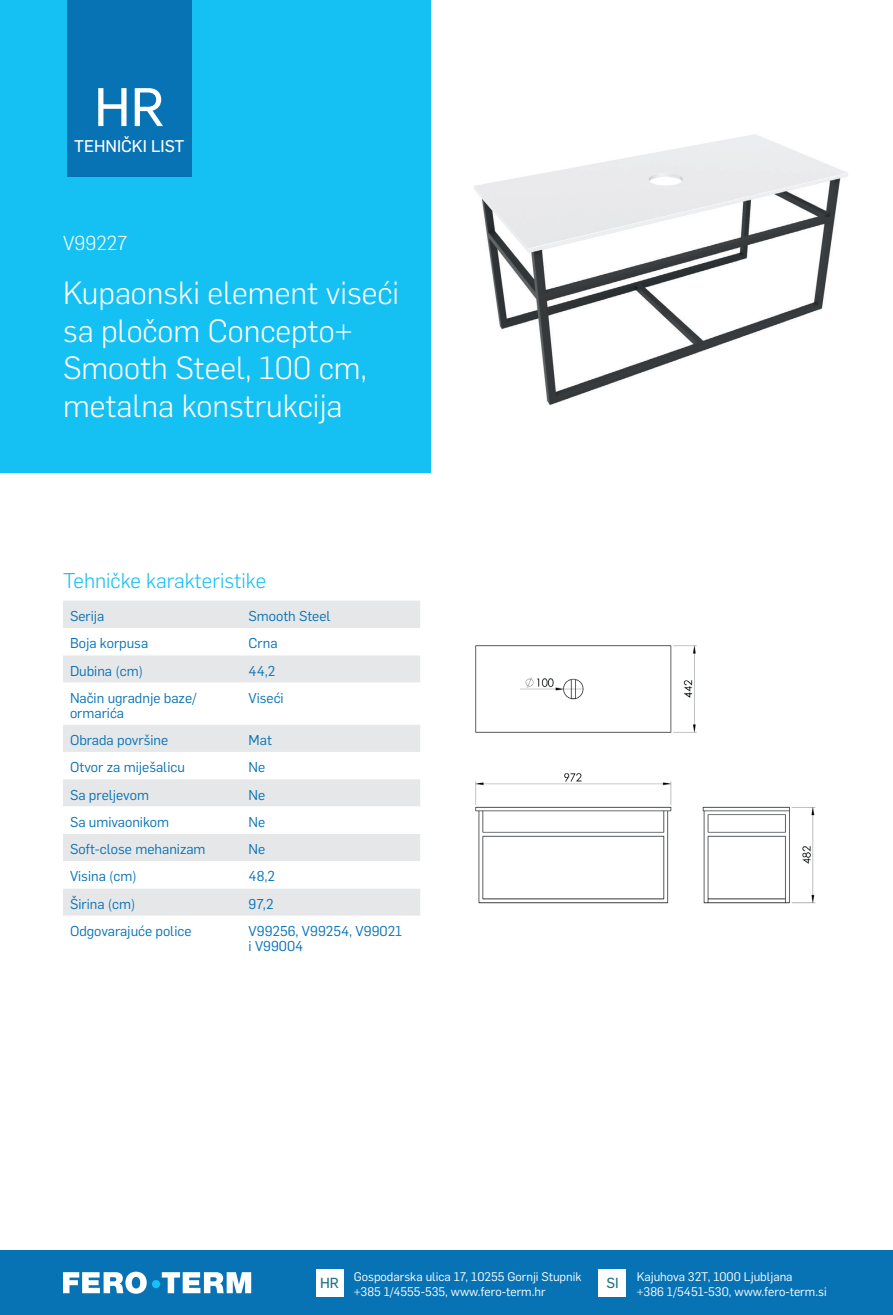
<style>
.page{position:relative;width:893px;height:1315px;background:#fff}
.page>*{position:absolute;margin:0;border:0;box-sizing:border-box;transform-origin:0 0}
.t1{font:53.2px "Flama Basic";color:#fff}
.t2{font:300 31.5px/37.8px "Flama";color:#fff}
.t3{font:300 21px "Flama";color:#15c0f2}
.t4{font:300 19.78px "Flama";color:#fff}
.t5{font:16.62px "Flama Basic";color:#fff}
.t6{font:14.35px "Flama Basic";color:#1f7186}
.t7{font:14px/14.7px "Flama";color:#0773b5}
.t8{font:12.25px/15.8px "Flama";color:#fff}
</style>
<div class="page">
<div style="left:0;top:1250px;width:893px;height:65px;background:#0773b5"></div>
<div style="left:316px;top:1269px;width:27px;height:27px;background:#fff"></div>
<div style="left:599px;top:1269px;width:27px;height:27px;background:#fff"></div>
<svg style="left:63px;top:1271px;width:188px;height:22px"></svg>
<div style="left:152px;top:1280px;width:8px;height:8px;background:#15c0f2;border-radius:50%"></div>
<img style="left:474px;top:134px;width:374px;height:272px">
<img style="left:475px;top:645px;width:341px;height:259px">
<div style="left:0;top:0;width:430px;height:472px;background:#15c0f2"></div>
<div style="left:67px;top:0;width:124px;height:177px;background:#0773b5"></div>
<div style="left:63px;top:601px;width:357px;height:27px;background:#e6e7e9"></div>
<svg style="left:63px;top:655px;width:357px;height:261px;fill:#e6e7e9"></svg>
<h1 class="t1" style="left:94px;top:70px;width:72px">HR</h1>
<p class="t5" style="left:74px;top:134px;width:112px">TEHNIČKI LIST</p>
<h3 class="t4" style="left:63px;top:229px;width:66px">V99227</h3>
<h2 class="t2" style="left:63px;top:272px;width:337px">Kupaonski element viseći sa pločom Concepto+<br>Smooth Steel, 100 cm, metalna konstrukcija</h2>
<h3 class="t3" style="left:63px;top:567px;width:205px">Tehničke karakteristike</h3>
<p class="t7" style="left:70px;top:608px;width:36px">Serija</p>
<p class="t7" style="left:249px;top:608px;width:84px">Smooth Steel</p>
<p class="t7" style="left:70px;top:635px;width:80px">Boja korpusa</p>
<p class="t7" style="left:249px;top:635px;width:30px">Crna</p>
<p class="t7" style="left:70px;top:662px;width:74px">Dubina (cm)</p>
<p class="t7" style="left:249px;top:662px;width:28px">44,2</p>
<p class="t7" style="left:70px;top:689px;width:128px">Način ugradnje baze/ ormarića</p>
<p class="t7" style="left:249px;top:689px;width:37px">Viseći</p>
<p class="t7" style="left:70px;top:731px;width:100px">Obrada površine</p>
<p class="t7" style="left:249px;top:731px;width:25px">Mat</p>
<p class="t7" style="left:70px;top:759px;width:116px">Otvor za miješalicu</p>
<p class="t7" style="left:249px;top:759px;width:18px">Ne</p>
<p class="t7" style="left:70px;top:786px;width:81px">Sa preljevom</p>
<p class="t7" style="left:249px;top:786px;width:18px">Ne</p>
<p class="t7" style="left:70px;top:813px;width:101px">Sa umivaonikom</p>
<p class="t7" style="left:249px;top:813px;width:18px">Ne</p>
<p class="t7" style="left:70px;top:841px;width:137px">Soft-close mehanizam</p>
<p class="t7" style="left:249px;top:841px;width:18px">Ne</p>
<p class="t7" style="left:70px;top:868px;width:68px">Visina (cm)</p>
<p class="t7" style="left:249px;top:868px;width:28px">48,2</p>
<p class="t7" style="left:70px;top:895px;width:67px">Širina (cm)</p>
<p class="t7" style="left:249px;top:895px;width:26px">97,2</p>
<p class="t7" style="left:70px;top:923px;width:123px">Odgovarajuće police</p>
<p class="t7" style="left:249px;top:923px;width:155px">V99256, V99254, V99021 i V99004</p>
<p class="t6" style="left:320px;top:1272px;width:20px">HR</p>
<p class="t8" style="left:637px;top:1267px;width:191px">Kajuhova 32T, 1000 Ljubljana<br>+386 1/5451-530, www.fero-term.si</p>
<p class="t8" style="left:354px;top:1267px;width:229px">Gospodarska ulica 17, 10255 Gornji Stupnik +385 1/4555-535, www.fero-term.hr</p>
<p class="t6" style="left:606px;top:1272px;width:14px">SI</p>
</div>
